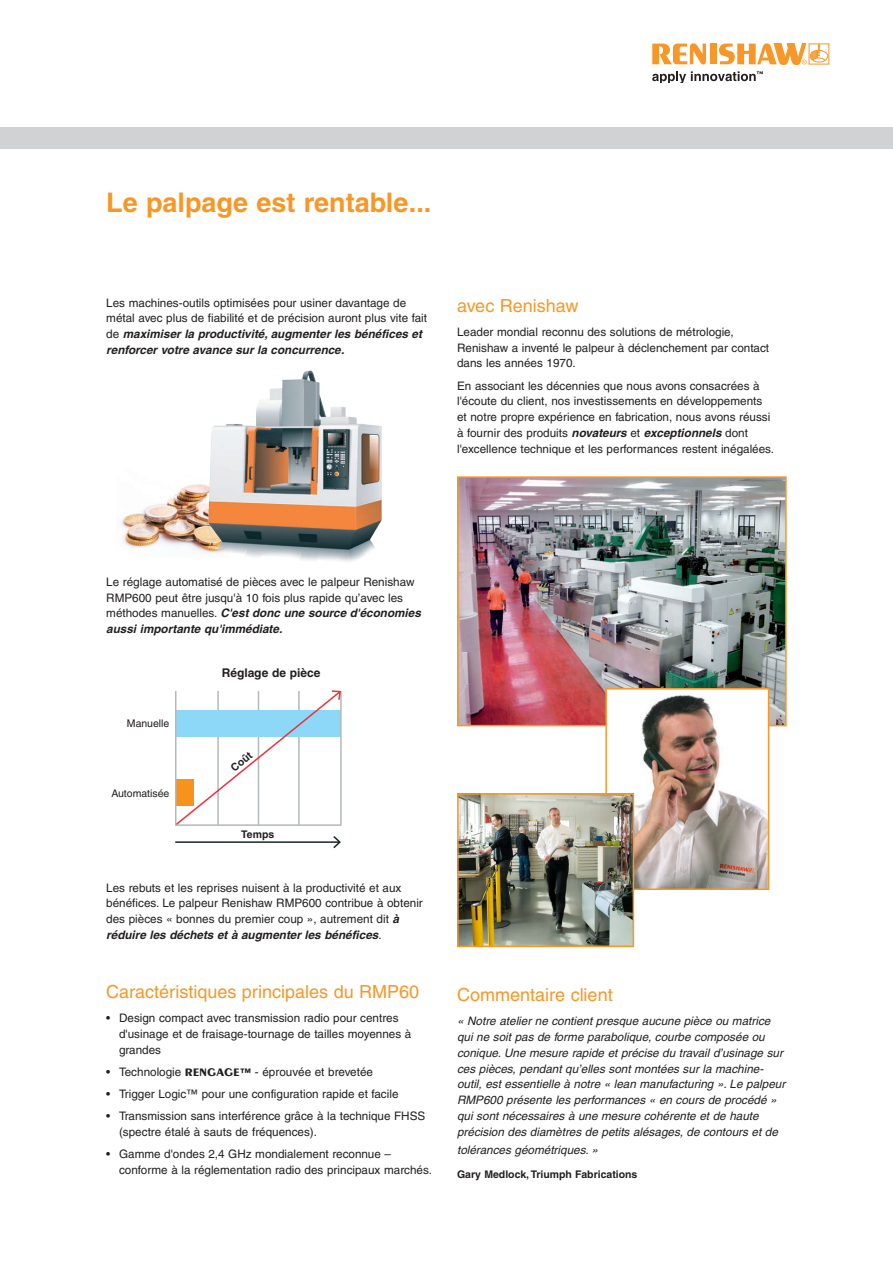
<style>
.page{position:relative;width:893px;height:1263px;background:#fff}
.page>*{position:absolute;margin:0;border:0;box-sizing:border-box;transform-origin:0 0}
.t1{font:700 27px "Helvetica";color:#f79727}
.Text{font:18px "Helvetica";color:#f79727}
.Text-2{font:700 12px "Helvetica";color:#231f20}
.Text-3{font:11.7px/15.8px "Helvetica";color:#231f20}
.Text-4{font:italic 11.7px/15.8px "Helvetica";color:#231f20}
.Text-5{font:700 10.5px "Helvetica";color:#231f20}
.Text-6{font:10.5px "Helvetica";color:#231f20}
.s1{font-weight:700;font-style:italic}
.s2{font-family:"Peignot LT";font-weight:700}
</style>
<div class="page">
<hr style="left:892px;top:128px;width:1px;height:148px;background:#f79727">
<div style="left:0;top:128px;width:893px;height:21px;background:#d1d2d4"></div>
<svg style="left:652px;top:43px;width:54px;height:21px"></svg>
<div style="left:710px;top:44px;width:7px;height:20px;background:#f79727"></div>
<div style="left:810px;top:50px;width:18px;height:12px;border:1px solid #f79727;border-radius:50%"></div>
<svg style="left:719px;top:43px;width:107px;height:22px"></svg>
<svg style="left:652px;top:71px;width:111px;height:12px"></svg>
<img style="left:460px;top:479px;width:324px;height:244px">
<div style="left:457px;top:476px;width:330px;height:250px;border:2px solid #f79727"></div>
<img style="left:608px;top:691px;width:158px;height:196px">
<div style="left:605px;top:688px;width:164px;height:202px;border:2px solid #f79727"></div>
<img style="left:460px;top:796px;width:171px;height:148px">
<div style="left:457px;top:793px;width:177px;height:154px;border:2px solid #f79727"></div>
<img style="left:118px;top:485px;width:73px;height:63px">
<img style="left:191px;top:370px;width:191px;height:192px">
<svg style="left:175px;top:690px;width:167px;height:136px"></svg>
<hr style="left:176px;top:841px;width:163px;height:2px;background:#1a2628">
<svg style="left:333px;top:836px;width:8px;height:12px"></svg>
<p class="t1" style="left:106px;top:186px;width:327px">Le palpage est rentable...</p>
<p class="Text-3" style="left:106px;top:295px;width:322px">Les machines-outils optimisées pour usiner davantage de métal avec plus de fiabilité et de précision auront plus vite fait de <span class="s1">maximiser la productivité, augmenter les bénéfices et renforcer votre avance sur la concurrence.</span></p>
<p class="Text" style="left:457px;top:295px;width:123px">avec Renishaw</p>
<p class="Text-3" style="left:457px;top:324px;width:314px">Leader mondial reconnu des solutions de métrologie,<br>Renishaw a inventé le palpeur à déclenchement par contact dans les années 1970.</p>
<p class="Text-3" style="left:457px;top:377px;width:319px">En associant les décennies que nous avons consacrées à l'écoute du client, nos investissements en développements et notre propre expérience en fabrication, nous avons réussi à fournir des produits <span class="s1">novateurs</span> et <span class="s1">exceptionnels</span> dont l'excellence technique et les performances restent inégalées.</p>
<p class="Text-3" style="left:106px;top:574px;width:316px">Le réglage automatisé de pièces avec le palpeur Renishaw RMP600 peut être jusqu'à 10 fois plus rapide qu’avec les méthodes manuelles. <span class="s1">C'est donc une source d'économies aussi importante qu'immédiate.</span></p>
<p class="Text-6" style="left:127px;top:717px;width:44px">Manuelle</p>
<p class="Text-6" style="left:111px;top:787px;width:60px">Automatisée</p>
<p class="Text-2" style="left:222px;top:665px;width:100px">Réglage de pièce</p>
<p class="Text-5" style="left:228px;top:764px;width:25px;rotate:-39deg">Coût</p>
<p class="Text-5" style="left:241px;top:828px;width:35px">Temps</p>
<p class="Text-3" style="left:106px;top:880px;width:318px">Les rebuts et les reprises nuisent à la productivité et aux bénéfices. Le palpeur Renishaw RMP600 contribue à obtenir des pièces « bonnes du premier coup », autrement dit <span class="s1">à réduire les déchets et à augmenter les bénéfices</span>.</p>
<p class="Text" style="left:106px;top:981px;width:314px">Caractéristiques principales du RMP60</p>
<p class="Text-3" style="left:119px;top:1010px;width:294px;text-indent:-13px">• Design compact avec transmission radio pour centres d'usinage et de fraisage-tournage de tailles moyennes à grandes</p>
<p class="Text-3" style="left:106px;top:1064px;width:268px">• Technologie <span class="s2">RENGAGE™</span> - éprouvée et brevetée</p>
<p class="Text-3" style="left:106px;top:1086px;width:294px">• Trigger Logic™ pour une configuration rapide et facile</p>
<p class="Text-3" style="left:119px;top:1108px;width:308px;text-indent:-13px">• Transmission sans interférence grâce à la technique FHSS (spectre étalé à sauts de fréquences).</p>
<p class="Text-3" style="left:119px;top:1146px;width:314px;text-indent:-13px">• Gamme d'ondes 2,4 GHz mondialement reconnue – conforme à la réglementation radio des principaux marchés.</p>
<p class="Text" style="left:457px;top:984px;width:157px">Commentaire client</p>
<p class="Text-4" style="left:457px;top:1013px;width:330px">« Notre atelier ne contient presque aucune pièce ou matrice qui ne soit pas de forme parabolique, courbe composée ou conique. Une mesure rapide et précise du travail d’usinage sur ces pièces, pendant qu’elles sont montées sur la machine&shy;outil, est essentielle à notre « lean manufacturing ». Le palpeur RMP600 présente les performances « en cours de procédé » qui sont nécessaires à une mesure cohérente et de haute précision des diamètres de petits alésages, de contours et de</p>
<p class="Text-4" style="left:457px;top:1141px;width:142px">tolérances géométriques. »</p>
<p class="Text-5" style="left:457px;top:1168px;width:182px">Gary Medlock, Triumph Fabrications</p>
</div>
